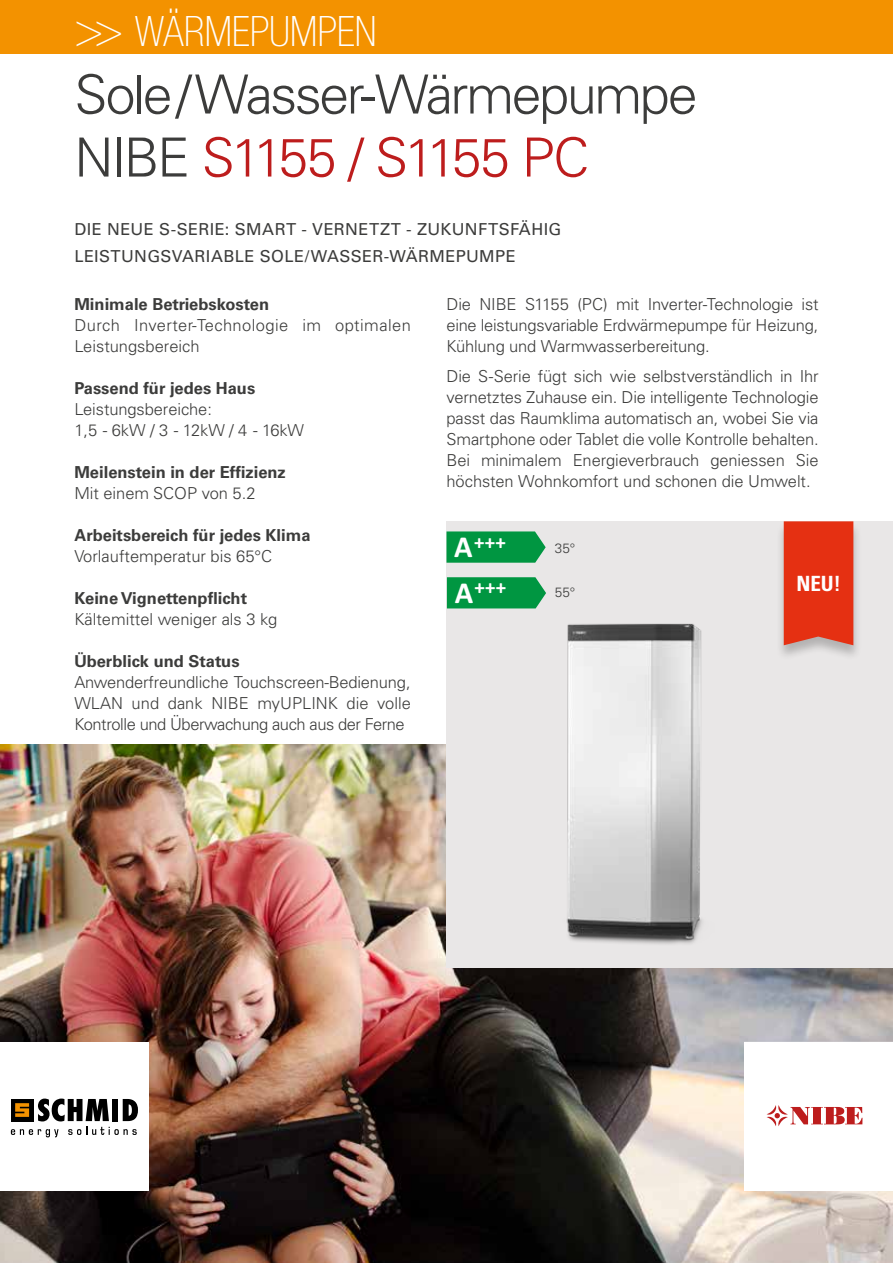
<style>
.page{position:relative;width:893px;height:1263px;background:#fff}
.page>*{position:absolute;margin:0;border:0;box-sizing:border-box;transform-origin:0 0}
.t1{font:300 54px/63px "Univers LT Pro 45";letter-spacing:-.045em;color:#3c3c3b}
.t2{font:100 condensed 42px "Helvetica Neue LTW1 G";color:#fff}
.t3{font:700 condensed 21px "Univers LT Pro";color:#fff}
.t4{font:700 20.85px "Calibri";color:#fff}
.t5{font:300 16.5px/21px "Univers LT Pro 45";letter-spacing:-.005em;color:#3c3c3b;text-align:justify}
.t6{font:700 16.5px "Univers LT Pro 65";color:#3c3c3b}
.t7{font:16.5px/27px "Univers LT Pro 55 Roman";letter-spacing:.02em;color:#3c3c3b}
.t8{font:300 16.5px/21px "Univers LT Pro 45";letter-spacing:.025em;color:#3c3c3b}
.t9{font:300 13.5px "Univers LT Pro 45";color:#3c3c3b}
.s1{font-size:48px}
.s2{color:#bd1d1d}
.s3{font-size:30.45px}
</style>
<div class="page">
<img style="left:0;top:744px;width:893px;height:519px">
<div style="left:447px;top:521px;width:446px;height:447px;background:#e9e7e7"></div>
<svg style="left:744px;top:1042px;width:149px;height:149px"></svg>
<img style="left:506px;top:608px;width:197px;height:336px">
<svg style="left:446px;top:531px;width:100px;height:32px;background:#139c4e"></svg>
<svg style="left:447px;top:577px;width:99px;height:31px;background:#0d9a4a"></svg>
<div style="left:776px;top:522px;width:86px;height:139px;background:#000;opacity:.23"></div>
<div style="left:784px;top:521px;width:69px;height:124px;background:#e53012"></div>
<div style="left:0;top:1042px;width:149px;height:149px;background:#fff"></div>
<div style="left:11px;top:1099px;width:22px;height:22px;background:#000"></div>
<svg style="left:15px;top:1103px;width:14px;height:14px"></svg>
<svg style="left:38px;top:1098px;width:71px;height:23px"></svg>
<svg style="left:123px;top:1099px;width:15px;height:22px"></svg>
<div style="left:112px;top:1099px;width:6px;height:22px;background:#000"></div>
<svg style="left:11px;top:1129px;width:48px;height:8px"></svg>
<svg style="left:68px;top:1127px;width:69px;height:8px"></svg>
<div style="left:0;top:0;width:893px;height:53px;background:#f39200"></div>
<h2 class="t2" style="left:74px;top:8px;width:304px"><span class="s1">&gt;&gt;</span> WÄRMEPUMPEN</h2>
<h1 class="t1" style="left:74px;top:63px;width:625px">Sole/Wasser-Wärmepumpe<br>NIBE <span class="s2">S1155 / S1155 PC</span></h1>
<p class="t7" style="left:74px;top:216px;width:488px">DIE NEUE S-SERIE: SMART - VERNETZT - ZUKUNFTSFÄHIG<br>LEISTUNGSVARIABLE SOLE/WASSER-WÄRMEPUMPE</p>
<p class="t6" style="left:74px;top:294px;width:196px">Minimale Betriebskosten</p>
<p class="t8" style="left:74px;top:314px;width:338px">Durch Inverter-Technologie im optimalen<br>Leistungsbereich</p>
<p class="t6" style="left:74px;top:378px;width:182px">Passend für jedes Haus</p>
<p class="t5" style="left:74px;top:398px;width:231px">Leistungsbereiche:<br>1,5 - 6kW / 3 - 12kW / 4 - 16kW</p>
<p class="t6" style="left:74px;top:462px;width:213px">Meilenstein in der Effizienz</p>
<p class="t5" style="left:74px;top:482px;width:183px">Mit einem SCOP von 5.2</p>
<p class="t6" style="left:74px;top:525px;width:238px">Arbeitsbereich für jedes Klima</p>
<p class="t5" style="left:74px;top:545px;width:199px">Vorlauftemperatur bis 65°C</p>
<p class="t6" style="left:74px;top:588px;width:174px">Keine Vignettenpflicht</p>
<p class="t5" style="left:74px;top:608px;width:204px">Kältemittel weniger als 3 kg</p>
<p class="t6" style="left:74px;top:651px;width:167px">Überblick und Status</p>
<p class="t5" style="left:74px;top:671px;width:338px">Anwenderfreundliche Touchscreen-Bedienung, WLAN und dank NIBE myUPLINK die volle Kontrolle und Überwachung auch aus der Ferne</p>
<p class="t5" style="left:446px;top:293px;width:374px">Die NIBE S1155 (PC) mit Inverter-Technologie ist eine leistungsvariable Erdwärmepumpe für Heizung, Kühlung und Warmwasserbereitung.</p>
<p class="t5" style="left:446px;top:365px;width:374px">Die S-Serie fügt sich wie selbstverständlich in Ihr vernetztes Zuhause ein. Die intelligente Technologie passt das Raumklima automatisch an, wobei Sie via Smartphone oder Tablet die volle Kontrolle behalten.<br>Bei minimalem Energieverbrauch geniessen Sie höchsten Wohnkomfort und schonen die Umwelt.</p>
<p class="t4" style="left:454px;top:528px;width:53px"><span class="s3">A</span>+++</p>
<p class="t9" style="left:555px;top:540px;width:22px">35°</p>
<p class="t4" style="left:455px;top:574px;width:53px"><span class="s3">A</span>+++</p>
<p class="t9" style="left:555px;top:584px;width:22px">55°</p>
<p class="t3" style="left:796px;top:571px;width:46px">NEU!</p>
</div>
